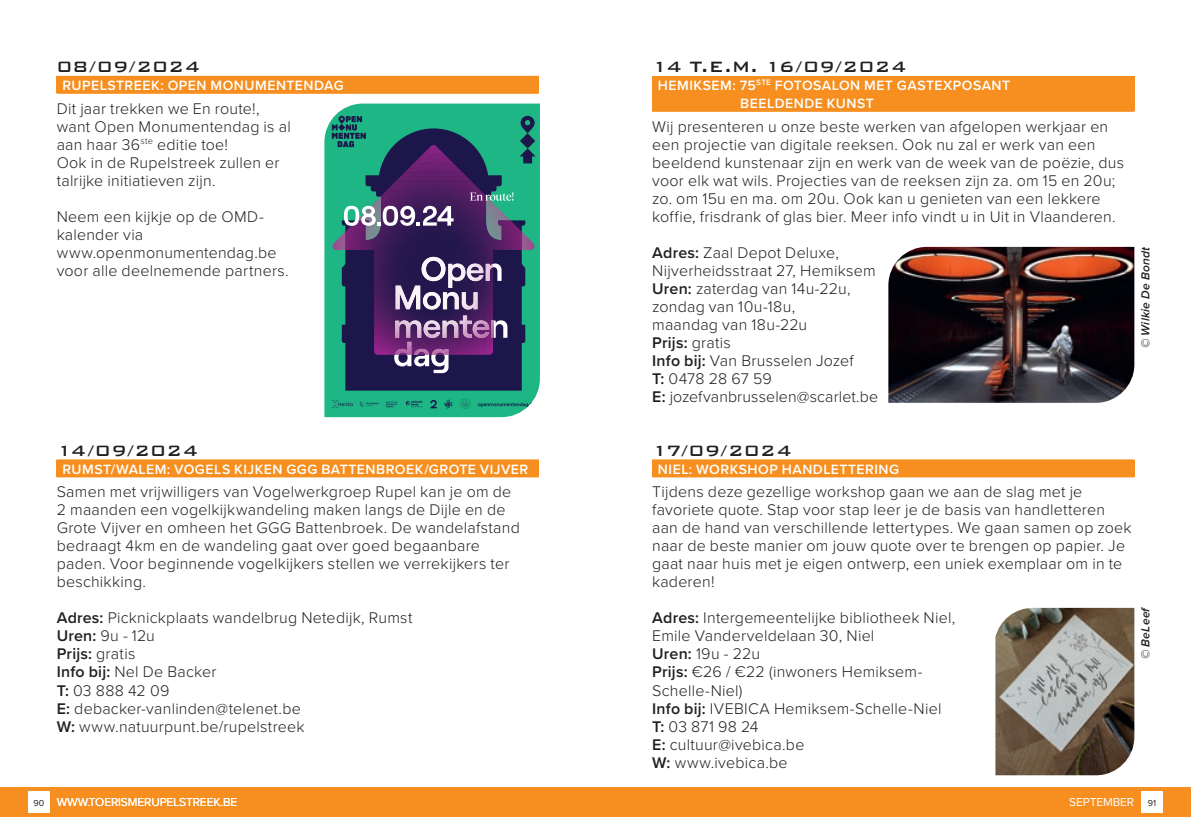
<style>
.page{position:relative;width:1191px;height:840px;background:#fff}
.page>*{position:absolute;margin:0;border:0;box-sizing:border-box;transform-origin:0 0}
.t1{font:500 20px "Bank Gothic BT";letter-spacing:.03em;color:#231f20}
.t2{font:300 16px/18px "Proxima Nova";letter-spacing:.015em;color:#231f20}
.t3{font:600 14px/18px "Proxima Nova";letter-spacing:.035em;color:#fff}
.t4{font:12px "Proxima Nova A";letter-spacing:-.01em;color:#fff}
.t5{font:italic 600 12px "Proxima Nova";letter-spacing:.02em;color:#231f20}
.s1{font-weight:600}
.s2{font-family:"Proxima Nova";font-size:9px;color:#231f20}
</style>
<div class="page">
<div style="left:595px;top:786px;width:596px;height:30px;background:#f68f20"></div>
<div style="left:0;top:786px;width:595px;height:30px;background:#f68f20"></div>
<div style="left:1141px;top:791px;width:21px;height:21px;background:#fff"></div>
<div style="left:28px;top:791px;width:22px;height:21px;background:#fff"></div>
<div style="left:57px;top:76px;width:482px;height:18px;background:#f68f20"></div>
<div style="left:57px;top:459px;width:482px;height:18px;background:#f68f20"></div>
<div style="left:652px;top:76px;width:482px;height:35px;background:#f68f20"></div>
<div style="left:652px;top:94px;width:482px;height:18px;background:#f68f20"></div>
<div style="left:652px;top:459px;width:482px;height:18px;background:#f68f20"></div>
<img style="left:888px;top:247px;width:246px;height:155px">
<img style="left:995px;top:607px;width:139px;height:167px">
<svg style="left:324px;top:103px;width:216px;height:314px;background:#3e6675"></svg>
<p class="t1" style="left:57px;top:56px;width:145px">08/09/2024</p>
<p class="t3" style="left:62px;top:76px;width:283px">RUPELSTREEK: OPEN MONUMENTENDAG</p>
<p class="t2" style="left:57px;top:98px;width:236px">Dit jaar trekken we En route!, want Open Monumentendag is al aan haar 36<sup>ste</sup> editie toe!<br>Ook in de Rupelstreek zullen er talrijke initiatieven zijn.</p>
<p class="t2" style="left:57px;top:206px;width:233px">Neem een kijkje op de OMD&shy;kalender via www.openmonumentendag.be voor alle deelnemende partners.</p>
<p class="t1" style="left:57px;top:439px;width:143px">14/09/2024</p>
<p class="t3" style="left:62px;top:459px;width:467px">RUMST/WALEM: VOGELS KIJKEN GGG BATTENBROEK/GROTE VIJVER</p>
<p class="t2" style="left:57px;top:482px;width:464px">Samen met vrijwilligers van Vogelwerkgroep Rupel kan je om de 2 maanden een vogelkijkwandeling maken langs de Dijle en de Grote Vijver en omheen het GGG Battenbroek. De wandelafstand bedraagt 4km en de wandeling gaat over goed begaanbare paden. Voor beginnende vogelkijkers stellen we verrekijkers ter beschikking.</p>
<p class="t2" style="left:57px;top:608px;width:357px"><span class="s1">Adres:</span> Picknickplaats wandelbrug Netedijk, Rumst<br><span class="s1">Uren:</span> 9u - 12u<br><span class="s1">Prijs:</span> gratis<br><span class="s1">Info bij:</span> Nel De Backer<br><span class="s1">T:</span> 03 888 42 09<br><span class="s1">E:</span> debacker-vanlinden@telenet.be<br><span class="s1">W:</span> www.natuurpunt.be/rupelstreek</p>
<p class="t1" style="left:652px;top:56px;width:256px">14 T.E.M. 16/09/2024</p>
<p class="t3" style="left:740px;top:76px;width:271px;text-indent:-82px">HEMIKSEM: 75<sup>STE</sup> FOTOSALON MET GASTEXPOSANT<br>BEELDENDE KUNST</p>
<p class="t2" style="left:652px;top:116px;width:473px">Wij presenteren u onze beste werken van afgelopen werkjaar en een projectie van digitale reeksen. Ook nu zal er werk van een beeldend kunstenaar zijn en werk van de week van de poëzie, dus voor elk wat wils. Projecties van de reeksen zijn za. om 15 en 20u; zo. om 15u en ma. om 20u. Ook kan u genieten van een lekkere koffie, frisdrank of glas bier. Meer info vindt u in Uit in Vlaanderen.</p>
<p class="t2" style="left:652px;top:242px;width:227px"><span class="s1">Adres:</span> Zaal Depot Deluxe,<br>Nijverheidsstraat 27, Hemiksem<br><span class="s1">Uren:</span> zaterdag van 14u-22u, zondag van 10u-18u,<br>maandag van 18u-22u<br><span class="s1">Prijs:</span> gratis<br><span class="s1">Info bij:</span> Van Brusselen Jozef<br><span class="s1">T:</span> 0478 28 67 59<br><span class="s1">E:</span> jozefvanbrusselen@scarlet.be</p>
<p class="t1" style="left:652px;top:439px;width:141px">17/09/2024</p>
<p class="t3" style="left:658px;top:459px;width:243px">NIEL: WORKSHOP HANDLETTERING</p>
<p class="t2" style="left:652px;top:482px;width:481px">Tijdens deze gezellige workshop gaan we aan de slag met je favoriete quote. Stap voor stap leer je de basis van handletteren aan de hand van verschillende lettertypes. We gaan samen op zoek naar de beste manier om jouw quote over te brengen op papier. Je gaat naar huis met je eigen ontwerp, een uniek exemplaar om in te kaderen!</p>
<p class="t2" style="left:652px;top:608px;width:304px"><span class="s1">Adres:</span> Intergemeentelijke bibliotheek Niel,<br>Emile Vanderveldelaan 30, Niel<br><span class="s1">Uren:</span> 19u - 22u<br><span class="s1">Prijs:</span> €26 / €22 (inwoners Hemiksem-<br>Schelle-Niel)<br><span class="s1">Info bij:</span> IVEBICA Hemiksem-Schelle-Niel<br><span class="s1">T:</span> 03 871 98 24<br><span class="s1">E:</span> cultuur@ivebica.be<br><span class="s1">W:</span> www.ivebica.be</p>
<p class="t5" style="left:1136px;top:348px;width:103px;rotate:-90deg">© Wilkie De Bondt</p>
<p class="t5" style="left:1136px;top:658px;width:54px;rotate:-90deg">© BeLeef</p>
<p class="t4" style="left:34px;top:794px;width:205px"><span class="s2">90</span> WWW.TOERISMERUPELSTREEK.BE</p>
<p class="t4" style="left:1069px;top:794px;width:88px">SEPTEMBER <span class="s2">91</span></p>
</div>
